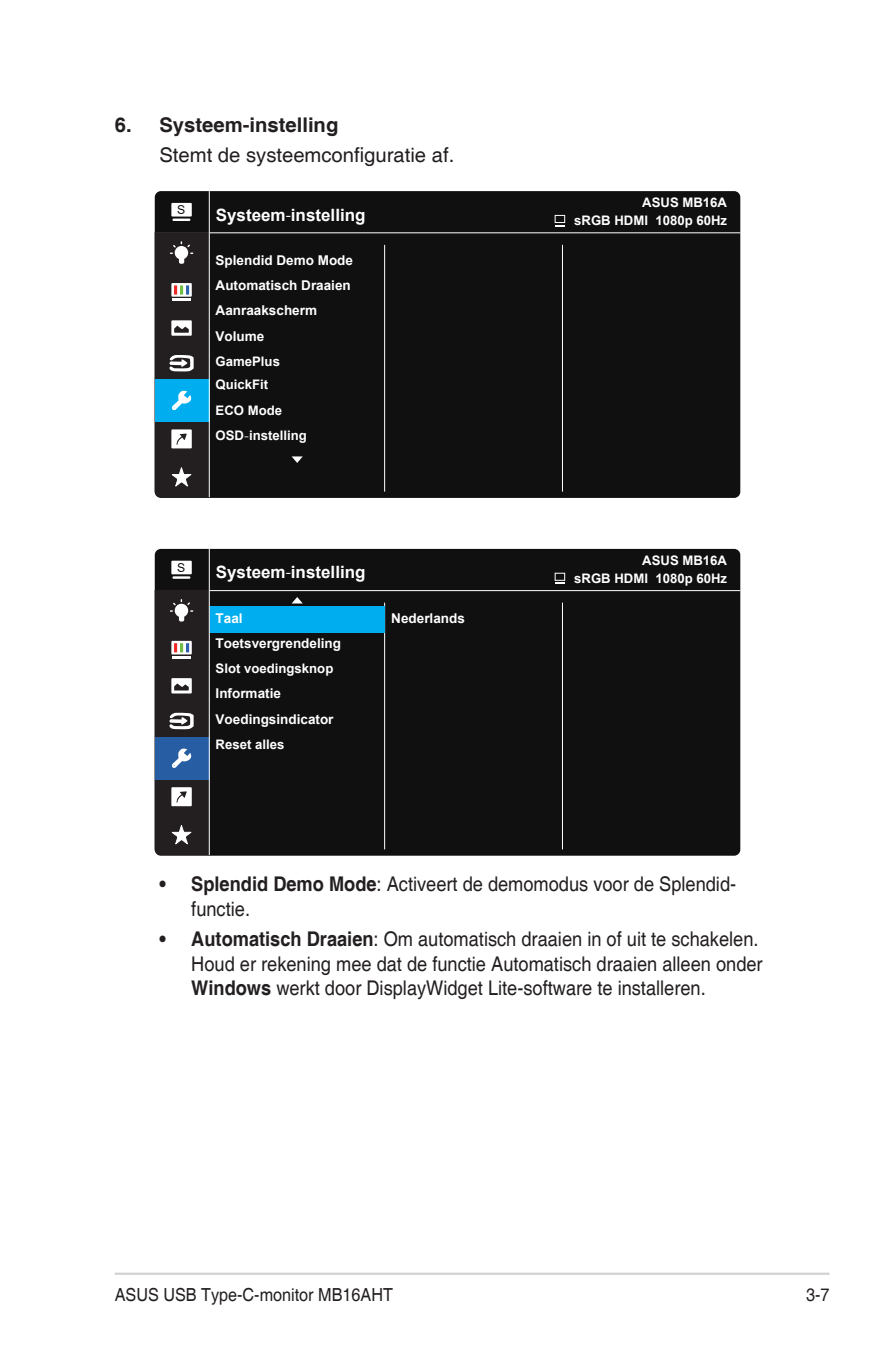
<style>
.page{position:relative;width:893px;height:1346px;background:#fff}
.page>*{position:absolute;margin:0;border:0;box-sizing:border-box;transform-origin:0 0}
.Body_Text_Indent{font:20.25px/24.3px "Helvetica";color:#231f20;scale:.9 1}
.Body_Text_Indent-2{font:20.25px "Helvetica";color:#231f20}
.OSD_Item{font:700 20.25px "Helvetica";color:#231f20}
.t1{font:18px "Helvetica";color:#231f20;scale:.9 1}
.t2{font:700 16.88px "Arial";color:#fff}
.t3{font:700 13.5px/25.2px "Arial";color:#fff}
.t4{font:700 13.05px/25.2px "Arial";color:#fff}
.t5{font:12.15px "Arial";color:#101010}
.s1{font-family:"Myriad Pro";font-weight:400}
.s2{font-family:"Adobe Ming Std";font-weight:300}
.s3{font-weight:700}
</style>
<div class="page">
<hr style="left:115px;top:1272px;width:714px;height:3px;background:#d1d2d4">
<div style="left:155px;top:191px;width:585px;height:307px;background:#101010;border-radius:6px"></div>
<hr style="left:155px;top:232px;width:585px;height:1px;background:#fff">
<hr style="left:384px;top:245px;width:1px;height:247px;background:#fff">
<hr style="left:562px;top:245px;width:1px;height:247px;background:#fff">
<div style="left:171px;top:203px;width:21px;height:14px;background:#fff"></div>
<svg style="left:172px;top:219px;width:18px;height:2px"></svg>
<hr style="left:209px;top:191px;width:1px;height:306px;background:#fff">
<svg style="left:155px;top:232px;width:55px;height:265px;background:#3a505b"></svg>
<svg style="left:292px;top:456px;width:11px;height:7px"></svg>
<div style="left:155px;top:549px;width:585px;height:307px;background:#101010;border-radius:6px"></div>
<hr style="left:155px;top:590px;width:585px;height:1px;background:#fff">
<hr style="left:384px;top:603px;width:1px;height:246px;background:#fff">
<hr style="left:562px;top:603px;width:1px;height:246px;background:#fff">
<div style="left:210px;top:606px;width:175px;height:26px;background:#00aeef"></div>
<div style="left:171px;top:561px;width:21px;height:13px;background:#fff"></div>
<hr style="left:172px;top:576px;width:18px;height:3px;background:#fff">
<hr style="left:209px;top:549px;width:1px;height:306px;background:#fff">
<svg style="left:155px;top:590px;width:55px;height:265px;background:#3f444f"></svg>
<svg style="left:292px;top:597px;width:11px;height:6px"></svg>
<div style="left:555px;top:215px;width:10px;height:8px;border:1px solid #fff"></div>
<div style="left:555px;top:573px;width:10px;height:7px;border:1px solid #fff"></div>
<p class="OSD_Item" style="left:115px;top:112px;width:225px">6. Systeem-instelling</p>
<p class="Body_Text_Indent-2" style="left:159px;top:143px;width:296px">Stemt de systeemconfiguratie af.</p>
<p class="t5" style="left:177px;top:202px;width:10px">S</p>
<p class="t2" style="left:216px;top:203px;width:151px">Systeem<span class="s1">‐</span>instelling</p>
<p class="t3" style="left:216px;top:248px;width:139px">Splendid Demo Mode<br>Automatisch Draaien</p>
<p class="t3" style="left:216px;top:298px;width:103px">Aanraakscherm</p>
<p class="t3" style="left:216px;top:323px;width:50px">Volume</p>
<p class="t4" style="left:216px;top:349px;width:66px">GamePlus</p>
<p class="t4" style="left:216px;top:372px;width:93px">QuickFit<br>ECO Mode<br>OSD<span class="s2">-</span>instelling</p>
<p class="t5" style="left:177px;top:559px;width:10px">S</p>
<p class="t2" style="left:216px;top:560px;width:151px">Systeem<span class="s1">‐</span>instelling</p>
<p class="t3" style="left:216px;top:606px;width:127px">Taal<br>Toetsvergrendeling</p>
<p class="t4" style="left:216px;top:656px;width:119px">Slot voedingsknop</p>
<p class="t3" style="left:216px;top:706px;width:119px">Voedingsindicator</p>
<p class="t3" style="left:216px;top:681px;width:67px">Informatie</p>
<p class="t4" style="left:216px;top:731px;width:70px">Reset alles</p>
<p class="t3" style="left:391px;top:606px;width:75px">Nederlands</p>
<p class="t4" style="left:642px;top:190px;width:86px">ASUS MB16A</p>
<p class="t4" style="left:574px;top:208px;width:154px">sRGB HDMI 1080p 60Hz</p>
<p class="t4" style="left:642px;top:548px;width:86px">ASUS MB16A</p>
<p class="t4" style="left:574px;top:565px;width:154px">sRGB HDMI 1080p 60Hz</p>
<p class="Body_Text_Indent" style="left:191px;top:873px;width:607px;text-indent:-32px"><span class="s3">• Splendid Demo Mode</span>: Activeert de demomodus voor de Splendid&shy;functie.</p>
<p class="Body_Text_Indent" style="left:191px;top:928px;width:636px;text-indent:-32px"><span class="s3">• Automatisch Draaien</span>: Om automatisch draaien in of uit te schakelen.<br>Houd er rekening mee dat de functie Automatisch draaien alleen onder<br><span class="s3">Windows</span> werkt door DisplayWidget Lite-software te installeren.</p>
<p class="t1" style="left:115px;top:1284px;width:311px">ASUS USB Type-C-monitor MB16AHT</p>
<p class="t1" style="left:806px;top:1284px;width:28px">3-7</p>
</div>
